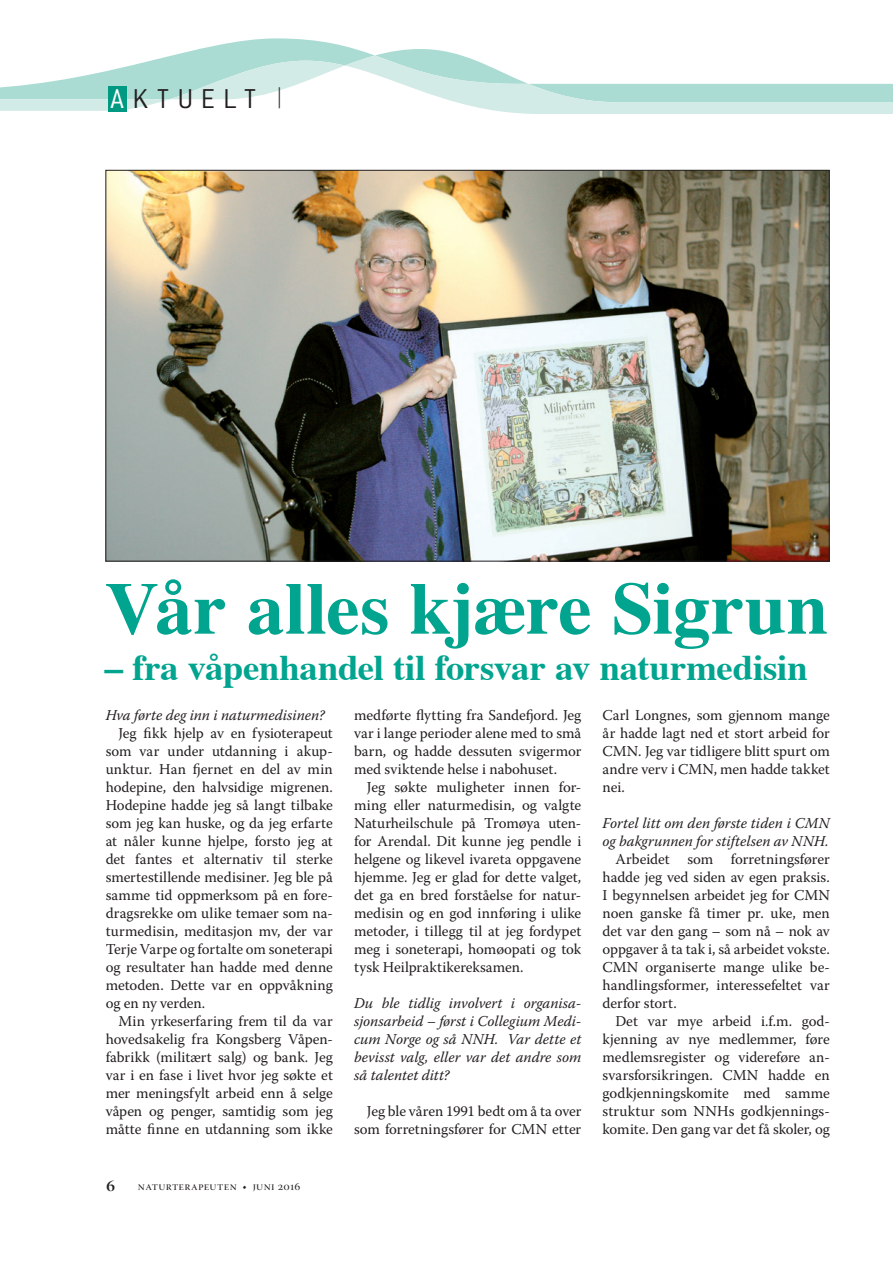
<style>
.page{position:relative;width:893px;height:1263px;background:#fff}
.page>*{position:absolute;margin:0;border:0;box-sizing:border-box;transform-origin:0 0}
.t1{font:700 73.5px "Times";letter-spacing:-.005em;color:#00a48f}
.t2{font:700 36px "Times";letter-spacing:-.01em;color:#00a48f}
.t3{font:300 30px "Conduit ITC";letter-spacing:.275em;color:#231f20}
.t4{font:15px/18px "Warnock Pro";color:#231f20;text-align:justify}
.t5{font:italic 15px/18px "Warnock Pro";letter-spacing:.005em;color:#231f20;text-align:justify}
.t6{font:12px "Warnock Pro Disp";letter-spacing:.03em;color:#231f20}
.s1{color:#fff}
.s2{font-family:"Giddyup Std";font-weight:400;font-size:21px}
.s3{font-family:"Warnock Pro Semibold Disp";font-size:18px}
</style>
<div class="page">
<svg style="left:0;top:38px;width:893px;height:76px"></svg>
<div style="left:108px;top:86px;width:18px;height:26px;background:#009982"></div>
<img style="left:108px;top:172px;width:719px;height:387px">
<h3 class="t3" style="left:111px;top:82px;width:173px"><span class="s1">A</span>KTUELT <span class="s2">|</span></h3>
<h1 class="t1" style="left:105px;top:538px;width:725px">Vår alles kjære Sigrun</h1>
<h2 class="t2" style="left:105px;top:633px;width:704px">– fra våpenhandel til forsvar av naturmedisin</h2>
<p class="t5" style="left:106px;top:706px;width:221px">Hva førte deg inn i naturmedisinen?</p>
<p class="t4" style="left:106px;top:724px;width:229px;text-indent:13px">Jeg fikk hjelp av en fysioterapeut som var under utdanning i akup&shy;unktur. Han fjernet en del av min hodepine, den halvsidige migrenen.<br>Hodepine hadde jeg så langt tilbake som jeg kan huske, og da jeg erfarte at nåler kunne hjelpe, forsto jeg at det fantes et alternativ til sterke smertestillende medisiner. Jeg ble på samme tid oppmerksom på en fore&shy;dragsrekke om ulike temaer som na&shy;turmedisin, meditasjon mv, der var Terje Varpe og fortalte om soneterapi og resultater han hadde med denne metoden. Dette var en oppvåkning og en ny verden.</p>
<p class="t4" style="left:106px;top:1012px;width:229px;text-indent:13px">Min yrkeserfaring frem til da var hovedsakelig fra Kongsberg Våpen&shy;fabrikk (militært salg) og bank. Jeg var i en fase i livet hvor jeg søkte et mer meningsfylt arbeid enn å selge våpen og penger, samtidig som jeg måtte finne en utdanning som ikke</p>
<p class="t6" style="left:106px;top:1179px;width:196px"><span class="s3">6</span> naturterapeuten • juni 2016</p>
<p class="t4" style="left:354px;top:706px;width:229px">medførte flytting fra Sandefjord. Jeg var i lange perioder alene med to små barn, og hadde dessuten svigermor med sviktende helse i nabohuset.</p>
<p class="t4" style="left:354px;top:778px;width:229px;text-indent:13px">Jeg søkte muligheter innen for&shy;ming eller naturmedisin, og valgte Naturheilschule på Tromøya uten&shy;for Arendal. Dit kunne jeg pendle i helgene og likevel ivareta oppgavene hjemme. Jeg er glad for dette valget, det ga en bred forståelse for natur&shy;medisin og en god innføring i ulike metoder, i tillegg til at jeg fordypet meg i soneterapi, homøopati og tok tysk Heilpraktikereksamen.</p>
<p class="t5" style="left:354px;top:994px;width:229px">Du ble tidlig involvert i organisa&shy;sjonsarbeid – først i Collegium Medi&shy;cum Norge og så NNH. Var dette et bevisst valg, eller var det andre som så talentet ditt?</p>
<p class="t4" style="left:354px;top:1102px;width:229px;text-align:right">Jeg ble våren 1991 bedt om å ta over som forretningsfører for CMN etter</p>
<p class="t4" style="left:603px;top:706px;width:229px">Carl Longnes, som gjennom mange år hadde lagt ned et stort arbeid for CMN. Jeg var tidligere blitt spurt om andre verv i CMN, men hadde takket nei.</p>
<p class="t5" style="left:603px;top:814px;width:229px">Fortel litt om den første tiden i CMN og bakgrunnen for stiftelsen av NNH.</p>
<p class="t4" style="left:603px;top:850px;width:229px;text-indent:13px">Arbeidet som forretningsfører hadde jeg ved siden av egen praksis.<br>I begynnelsen arbeidet jeg for CMN noen ganske få timer pr. uke, men det var den gang – som nå – nok av oppgaver å ta tak i, så arbeidet vokste.<br>CMN organiserte mange ulike be&shy;handlingsformer, interessefeltet var derfor stort.</p>
<p class="t4" style="left:603px;top:1012px;width:229px;text-indent:13px">Det var mye arbeid i.f.m. god&shy;kjenning av nye medlemmer, føre medlemsregister og videreføre an&shy;svarsforsikringen. CMN hadde en godkjenningskomite med samme struktur som NNHs godkjennings&shy;komite. Den gang var det få skoler, og</p>
</div>
